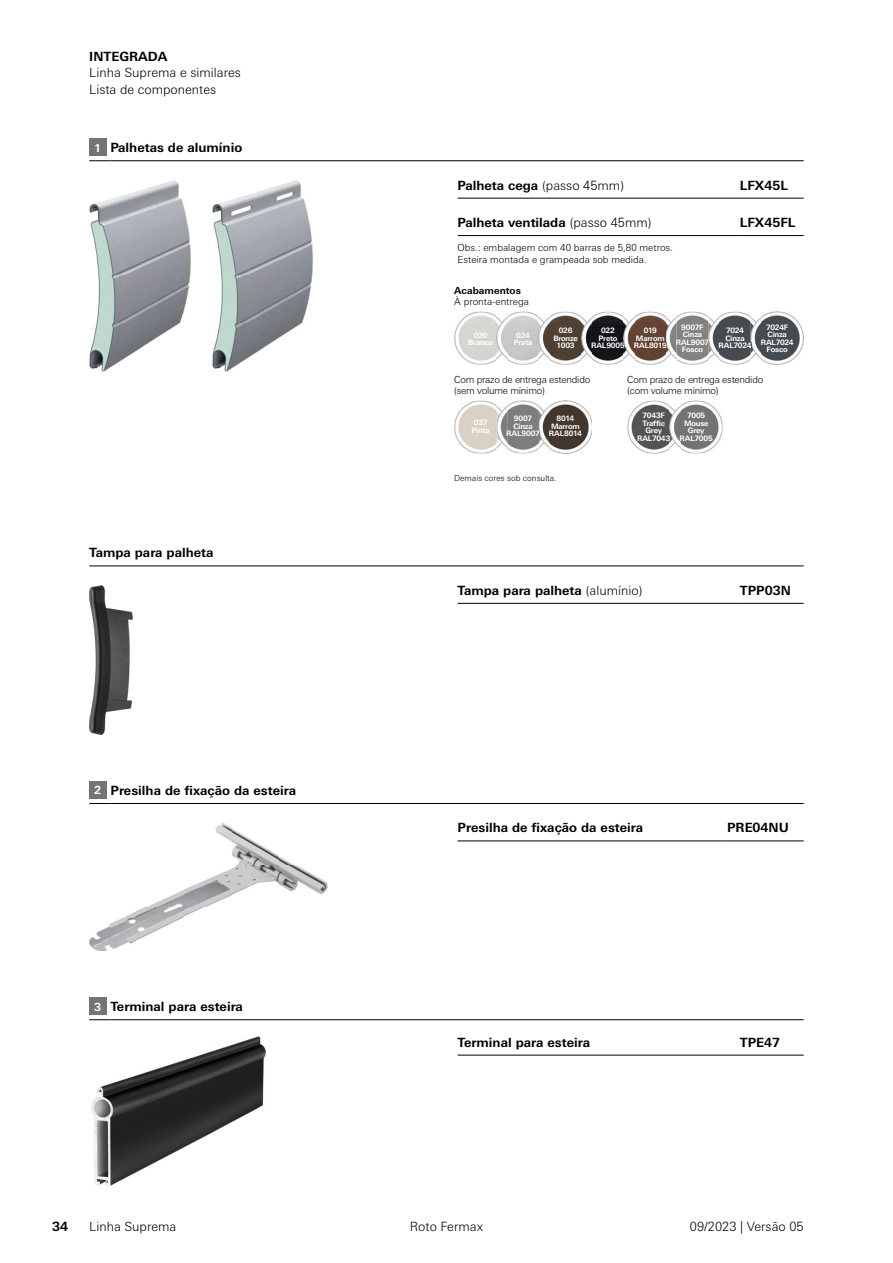
<style>
.page{position:relative;width:893px;height:1263px;background:#fff}
.page>*{position:absolute;margin:0;border:0;box-sizing:border-box;transform-origin:0 0}
.t1{font:700 12.75px "Univers Next W1 G";color:#000}
.t2{font:300 12.75px/16.6px "Univers Next W1 G";color:#000}
.t3{font:300 9.75px/11.2px "Univers Next W1 G";color:#000}
.t4{font:300 9.75px/11.2px "Univers Next W1 G";letter-spacing:-.025em;color:#000}
.t5{font:700 9.75px "Univers Next W1 G";color:#000}
.t6{font:300 8.25px "Univers Next W1 G";color:#000}
.t7{font:700 7.5px/7.5px "LT Univers Basic";letter-spacing:-.025em;color:#fff;text-align:center}
.s1{font-size:11.25px;color:#fff}
.s2{font-weight:300}
</style>
<div class="page">
<img style="left:89px;top:180px;width:102px;height:191px">
<svg style="left:89px;top:160px;width:22px;height:1px"></svg>
<hr style="left:111px;top:160px;width:693px;height:1px;background:#000">
<div style="left:89px;top:139px;width:17px;height:17px;background:#747474"></div>
<hr style="left:458px;top:198px;width:282px;height:1px;background:#000">
<hr style="left:740px;top:198px;width:64px;height:1px;background:#000">
<hr style="left:458px;top:235px;width:282px;height:1px;background:#000">
<hr style="left:740px;top:235px;width:64px;height:1px;background:#000">
<img style="left:212px;top:180px;width:101px;height:191px">
<img style="left:89px;top:585px;width:43px;height:149px">
<hr style="left:89px;top:566px;width:715px;height:1px;background:#000">
<hr style="left:458px;top:603px;width:282px;height:1px;background:#000">
<hr style="left:740px;top:603px;width:64px;height:1px;background:#000">
<img style="left:89px;top:823px;width:238px;height:127px">
<svg style="left:89px;top:803px;width:22px;height:1px"></svg>
<hr style="left:111px;top:803px;width:693px;height:1px;background:#000">
<div style="left:89px;top:782px;width:17px;height:17px;background:#747474"></div>
<hr style="left:458px;top:841px;width:269px;height:1px;background:#000">
<hr style="left:727px;top:841px;width:77px;height:1px;background:#000">
<svg style="left:89px;top:1019px;width:22px;height:1px"></svg>
<hr style="left:111px;top:1019px;width:693px;height:1px;background:#000">
<div style="left:89px;top:998px;width:17px;height:17px;background:#747474"></div>
<hr style="left:458px;top:1055px;width:282px;height:1px;background:#000">
<hr style="left:740px;top:1055px;width:64px;height:1px;background:#000">
<img style="left:454px;top:312px;width:350px;height:53px">
<img style="left:497px;top:312px;width:10px;height:53px">
<img style="left:539px;top:312px;width:11px;height:53px">
<img style="left:581px;top:312px;width:11px;height:53px">
<img style="left:624px;top:312px;width:10px;height:53px">
<img style="left:634px;top:343px;width:32px;height:5px">
<img style="left:666px;top:312px;width:11px;height:53px">
<img style="left:677px;top:339px;width:31px;height:6px">
<img style="left:708px;top:312px;width:11px;height:53px">
<img style="left:719px;top:343px;width:32px;height:5px">
<img style="left:751px;top:312px;width:10px;height:53px">
<img style="left:454px;top:400px;width:43px;height:54px">
<img style="left:507px;top:400px;width:85px;height:53px">
<img style="left:497px;top:406px;width:10px;height:42px">
<img style="left:508px;top:431px;width:31px;height:5px">
<img style="left:539px;top:400px;width:11px;height:53px">
<img style="left:627px;top:400px;width:43px;height:54px">
<img style="left:680px;top:400px;width:43px;height:53px">
<img style="left:670px;top:406px;width:10px;height:42px">
<img style="left:91px;top:1037px;width:175px;height:149px">
<p class="t1" style="left:89px;top:48px;width:80px">INTEGRADA</p>
<p class="t2" style="left:89px;top:64px;width:153px">Linha Suprema e similares<br>Lista de componentes</p>
<p class="t1" style="left:94px;top:140px;width:149px"><span class="s1">1</span> Palhetas de alumínio</p>
<p class="t1" style="left:89px;top:545px;width:126px">Tampa para palheta</p>
<p class="t1" style="left:94px;top:783px;width:203px"><span class="s1">2</span> Presilha de fixação da esteira</p>
<p class="t1" style="left:94px;top:999px;width:150px"><span class="s1">3</span> Terminal para esteira</p>
<p class="t1" style="left:458px;top:177px;width:168px">Palheta cega <span class="s2">(passo 45mm)</span></p>
<p class="t1" style="left:740px;top:177px;width:50px">LFX45L</p>
<p class="t1" style="left:458px;top:215px;width:195px">Palheta ventilada <span class="s2">(passo 45mm)</span></p>
<p class="t1" style="left:740px;top:215px;width:57px">LFX45FL</p>
<p class="t3" style="left:458px;top:242px;width:217px">Obs.: embalagem com 40 barras de 5,80 metros.<br>Esteira montada e grampeada sob medida.</p>
<p class="t5" style="left:454px;top:285px;width:68px">Acabamentos</p>
<p class="t3" style="left:454px;top:296px;width:76px">À pronta-entrega</p>
<p class="t7" style="left:468px;top:331px;width:27px">020<br>Branco</p>
<p class="t7" style="left:676px;top:323px;width:35px">9007F<br>Cinza<br>RAL9007<br>Fosco</p>
<p class="t7" style="left:719px;top:327px;width:34px">7024<br>Cinza<br>RAL7024</p>
<p class="t7" style="left:761px;top:323px;width:34px">7024F<br>Cinza<br>RAL7024<br>Fosco</p>
<p class="t7" style="left:553px;top:327px;width:26px">026<br>Bronze<br>1003</p>
<p class="t7" style="left:591px;top:327px;width:35px">022<br>Preto<br>RAL9005</p>
<p class="t7" style="left:634px;top:327px;width:34px">019<br>Marrom<br>RAL8019</p>
<p class="t7" style="left:514px;top:331px;width:20px">024<br>Prata</p>
<p class="t4" style="left:454px;top:373px;width:138px">Com prazo de entrega estendido (sem volume mínimo)</p>
<p class="t7" style="left:471px;top:418px;width:20px">037<br>Pirita</p>
<p class="t7" style="left:549px;top:415px;width:34px">8014<br>Marrom<br>RAL8014</p>
<p class="t7" style="left:506px;top:415px;width:35px">9007<br>Cinza<br>RAL9007</p>
<p class="t6" style="left:454px;top:473px;width:104px">Demais cores sob consulta.</p>
<p class="t4" style="left:627px;top:373px;width:138px">Com prazo de entrega estendido (com volume mínimo)</p>
<p class="t7" style="left:637px;top:412px;width:35px">7043F<br>Traffic<br>Grey<br>RAL7043</p>
<p class="t7" style="left:680px;top:412px;width:35px">7005<br>Mouse<br>Grey<br>RAL7005</p>
<p class="t1" style="left:458px;top:583px;width:186px">Tampa para palheta <span class="s2">(alumínio)</span></p>
<p class="t1" style="left:740px;top:583px;width:53px">TPP03N</p>
<p class="t1" style="left:458px;top:820px;width:187px">Presilha de fixação da esteira</p>
<p class="t1" style="left:727px;top:820px;width:63px">PRE04NU</p>
<p class="t1" style="left:458px;top:1034px;width:134px">Terminal para esteira</p>
<p class="t1" style="left:740px;top:1034px;width:42px">TPE47</p>
<p class="t1" style="left:52px;top:1218px;width:18px">34</p>
<p class="t2" style="left:89px;top:1218px;width:89px">Linha Suprema</p>
<p class="t2" style="left:410px;top:1218px;width:75px">Roto Fermax</p>
<p class="t2" style="left:690px;top:1218px;width:115px">09/2023 | Versão 05</p>
</div>
